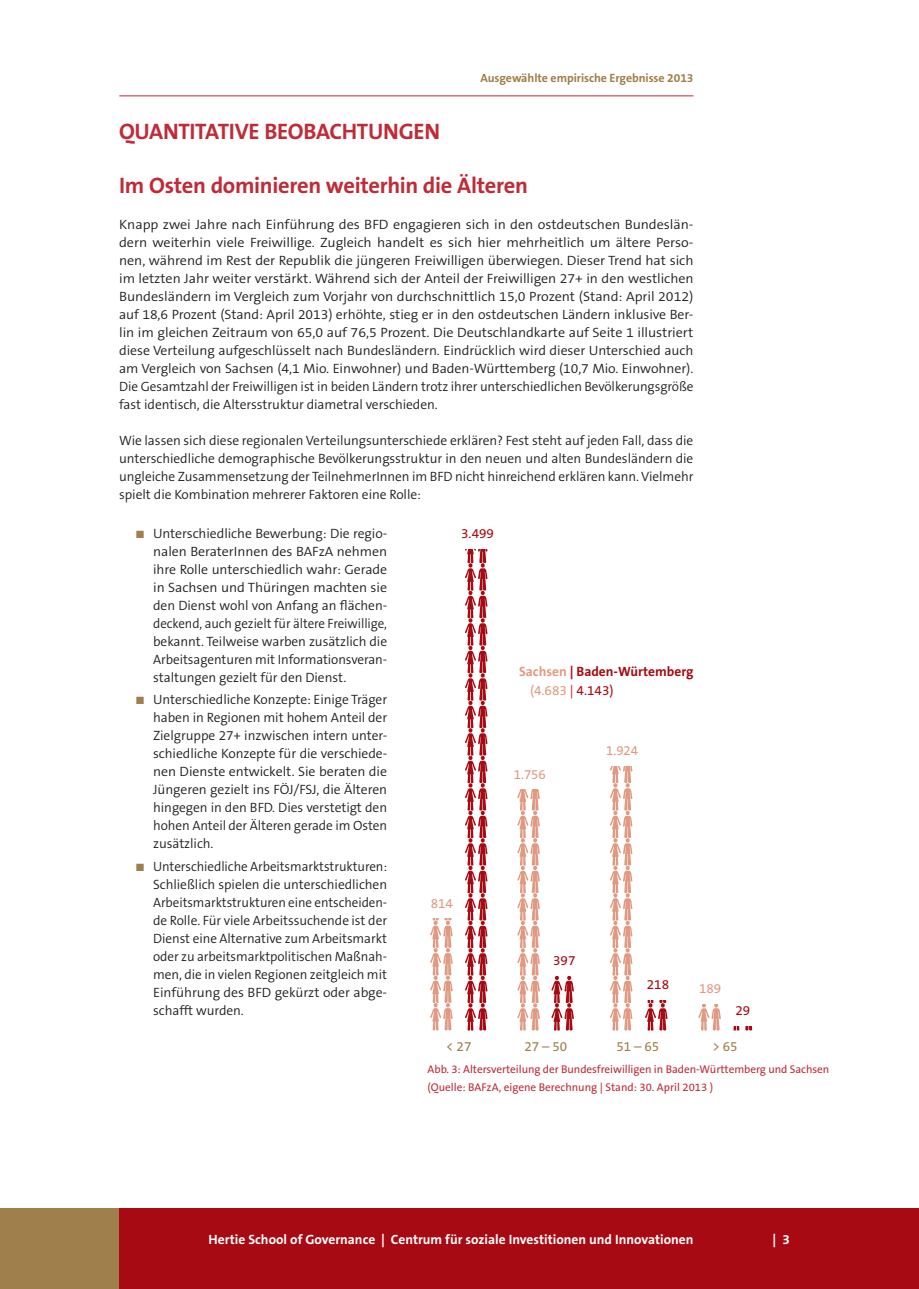
<style>
.page{position:relative;width:919px;height:1289px;background:#fff}
.page>*{position:absolute;margin:0;border:0;box-sizing:border-box;transform-origin:0 0}
.t1{font:700 22.5px "The Sans B7";letter-spacing:-.015em;color:#bf2b37}
.t2{font:300 13.5px/18px "The Sans B4";letter-spacing:-.005em;color:#231f20;text-align:justify}
.t3{font:300 13.5px/18px "The Sans B4";letter-spacing:-.005em;color:#231f20;text-align:justify;scale:1.05 1}
.t4{font:700 13.5px "The Sans B7";color:#fff}
.t5{font:13.5px "The Sans B5 Plain";color:#e19a82}
.t6{font:700 13.5px "The Sans B7";color:#a70a12}
.t7{font:13.5px "The Sans B5 Plain";color:#9f7f4b}
.t8{font:13.5px "The Sans B5 Plain";color:#a70a12}
.t9{font:700 12px "The Sans B7";letter-spacing:-.005em;color:#9f7f4b}
.t10{font:11.25px/18px "The Sans B5 Plain";letter-spacing:-.005em;color:#bf2b37}
.s1{color:#9f7f4b}
.s2{color:#e19a82}
.s3{color:#bf2b37}
.s4{color:#a70a12}
</style>
<div class="page">
<div style="left:119px;top:1208px;width:799px;height:80px;background:#a70a12"></div>
<div style="left:0;top:1208px;width:119px;height:80px;background:#9f7f4b"></div>
<hr style="left:119px;top:95px;width:574px;height:1px;background:#bf2b37">
<svg style="left:698px;top:1004px;width:23px;height:27px"></svg>
<svg style="left:733px;top:1026px;width:20px;height:5px"></svg>
<svg style="left:610px;top:766px;width:22px;height:265px"></svg>
<svg style="left:645px;top:1000px;width:22px;height:31px"></svg>
<svg style="left:517px;top:789px;width:23px;height:242px"></svg>
<svg style="left:551px;top:976px;width:23px;height:55px"></svg>
<svg style="left:430px;top:918px;width:23px;height:112px"></svg>
<svg style="left:465px;top:549px;width:22px;height:482px"></svg>
<p class="t9" style="left:480px;top:71px;width:214px">Ausgewählte empirische Ergebnisse 2013</p>
<h1 class="t1" style="left:119px;top:119px;width:322px">QUANTITATIVE BEOBACHTUNGEN</h1>
<h1 class="t1" style="left:119px;top:173px;width:410px">Im Osten dominieren weiterhin die Älteren</h1>
<p class="t3" style="left:119px;top:216px;width:548px">Knapp zwei Jahre nach Einführung des BFD engagieren sich in den ostdeutschen Bundeslän&shy;dern weiterhin viele Freiwillige. Zugleich handelt es sich hier mehrheitlich um ältere Perso&shy;nen, während im Rest der Republik die jüngeren Freiwilligen überwiegen. Dieser Trend hat sich im letzten Jahr weiter verstärkt. Während sich der Anteil der Freiwilligen 27+ in den westlichen Bundesländern im Vergleich zum Vorjahr von durchschnittlich 15,0 Prozent (Stand: April 2012) auf 18,6 Prozent (Stand: April 2013) erhöhte, stieg er in den ostdeutschen Ländern inklusive Ber&shy;lin im gleichen Zeitraum von 65,0 auf 76,5 Prozent. Die Deutschlandkarte auf Seite 1 illustriert diese Verteilung aufgeschlüsselt nach Bundesländern. Eindrücklich wird dieser Unterschied auch am Vergleich von Sachsen (4,1 Mio. Einwohner) und Baden-Württemberg (10,7 Mio. Einwohner).<br>Die Gesamtzahl der Freiwilligen ist in beiden Ländern trotz ihrer unterschiedlichen Bevölkerungsgröße fast identisch, die Altersstruktur diametral verschieden.</p>
<p class="t2" style="left:119px;top:432px;width:576px">Wie lassen sich diese regionalen Verteilungsunterschiede erklären? Fest steht auf jeden Fall, dass die unterschiedliche demographische Bevölkerungsstruktur in den neuen und alten Bundesländern die ungleiche Zusammensetzung der TeilnehmerInnen im BFD nicht hinreichend erklären kann. Vielmehr spielt die Kombination mehrerer Faktoren eine Rolle:</p>
<p class="t2" style="left:153px;top:525px;width:235px;text-indent:-17px"><span class="s1">■</span> Unterschiedliche Bewerbung: Die regio&shy;nalen BeraterInnen des BAFzA nehmen ihre Rolle unterschiedlich wahr: Gerade in Sachsen und Thüringen machten sie den Dienst wohl von Anfang an flächen&shy;deckend, auch gezielt für ältere Freiwillige, bekannt. Teilweise warben zusätzlich die Arbeitsagenturen mit Informationsveran&shy;staltungen gezielt für den Dienst.</p>
<p class="t2" style="left:153px;top:691px;width:235px;text-indent:-17px"><span class="s1">■</span> Unterschiedliche Konzepte: Einige Träger haben in Regionen mit hohem Anteil der Zielgruppe 27+ inzwischen intern unter&shy;schiedliche Konzepte für die verschiede&shy;nen Dienste entwickelt. Sie beraten die Jüngeren gezielt ins FÖJ/FSJ, die Älteren hingegen in den BFD. Dies verstetigt den hohen Anteil der Älteren gerade im Osten zusätzlich.</p>
<p class="t2" style="left:153px;top:857px;width:235px;text-indent:-17px"><span class="s1">■</span> Unterschiedliche Arbeitsmarktstrukturen:<br>Schließlich spielen die unterschiedlichen Arbeitsmarktstrukturen eine entscheiden&shy;de Rolle. Für viele Arbeitssuchende ist der Dienst eine Alternative zum Arbeitsmarkt oder zu arbeitsmarktpolitischen Maßnah&shy;men, die in vielen Regionen zeitgleich mit Einführung des BFD gekürzt oder abge&shy;schafft wurden.</p>
<p class="t8" style="left:461px;top:526px;width:34px">3.499</p>
<p class="t6" style="left:519px;top:664px;width:176px"><span class="s2">Sachsen</span> | Baden-Würtemberg</p>
<p class="t5" style="left:530px;top:683px;width:85px">(4.683 <span class="s3">|</span> <span class="s4">4.143)</span></p>
<p class="t5" style="left:606px;top:743px;width:34px">1.924</p>
<p class="t5" style="left:513px;top:767px;width:34px">1.756</p>
<p class="t5" style="left:431px;top:896px;width:24px">814</p>
<p class="t8" style="left:553px;top:953px;width:24px">397</p>
<p class="t8" style="left:646px;top:977px;width:24px">218</p>
<p class="t5" style="left:699px;top:981px;width:24px">189</p>
<p class="t8" style="left:735px;top:1003px;width:16px">29</p>
<p class="t7" style="left:446px;top:1039px;width:27px">&lt; 27</p>
<p class="t7" style="left:524px;top:1039px;width:45px">27 – 50</p>
<p class="t7" style="left:616px;top:1039px;width:45px">51 – 65</p>
<p class="t7" style="left:712px;top:1039px;width:27px">&gt; 65</p>
<p class="t10" style="left:427px;top:1060px;width:403px">Abb. 3: Altersverteilung der Bundesfreiwilligen in Baden-Württemberg und Sachsen (Quelle: BAFzA, eigene Berechnung | Stand: 30. April 2013 )</p>
<p class="t4" style="left:209px;top:1232px;width:486px">Hertie School of Governance | Centrum für soziale Investitionen und Innovationen</p>
<p class="t4" style="left:772px;top:1232px;width:19px">| 3</p>
</div>
